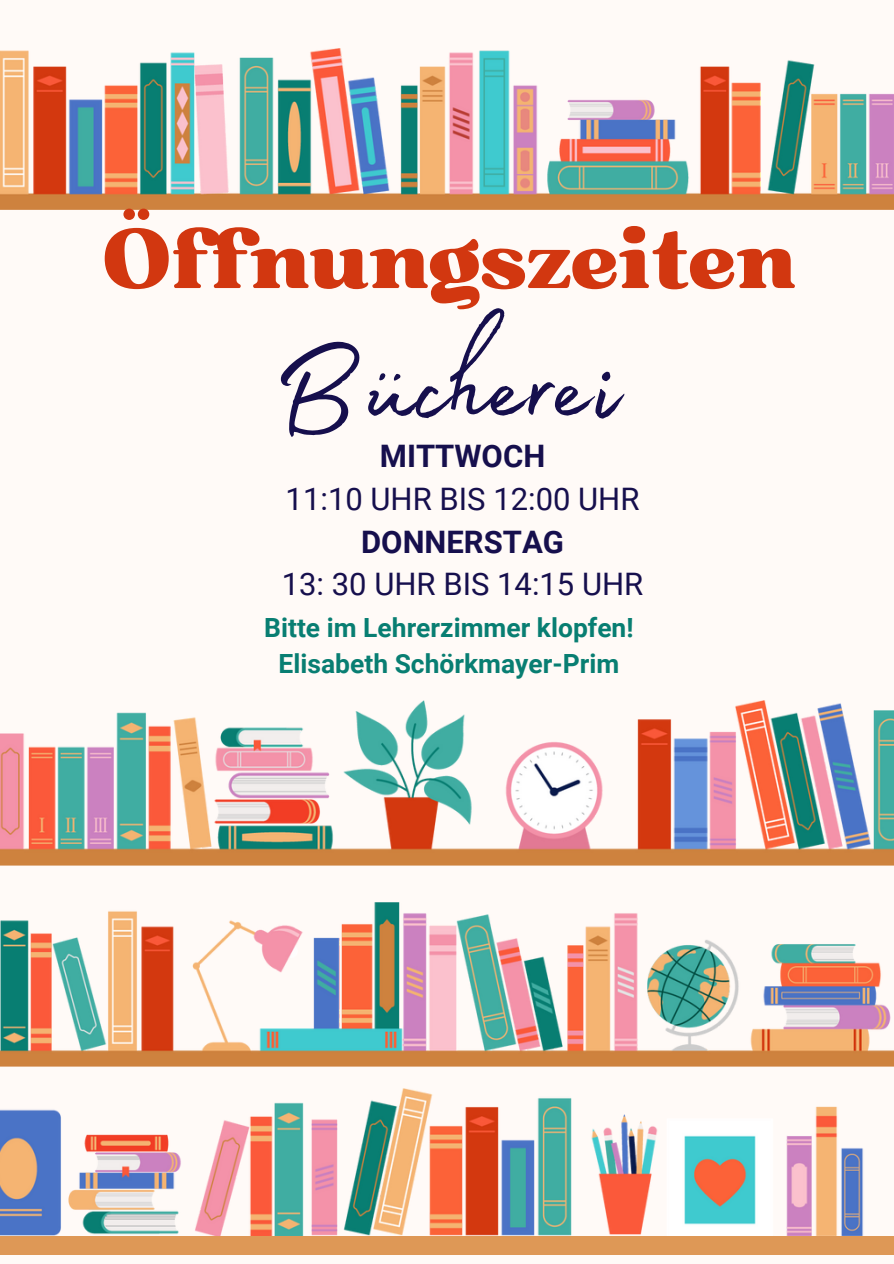
<style>
.page{position:relative;width:894px;height:1264px;background:#fff}
.page>*{position:absolute;margin:0;border:0;box-sizing:border-box;transform-origin:0 0}
.t1{font:143.25px "Madelyn Fill";color:#160f4d}
.t2{font:81.45px "Bugaki";color:#d23710}
.t3{font:31.05px/42.8px "Roboto";color:#160f4d;text-align:center}
.t4{font:700 26.4px "Roboto";color:#087e72}
.s1{font-weight:700}
</style>
<div class="page">
<div style="left:0;top:0;width:893px;height:1263px;background:#fffaf7"></div>
<img style="left:0;top:902px;width:893px;height:164px">
<img style="left:0;top:48px;width:893px;height:161px">
<img style="left:0;top:701px;width:893px;height:164px">
<img style="left:0;top:1088px;width:864px;height:147px">
<div style="left:0;top:1235px;width:893px;height:19px;background:#de9856"></div>
<h3 class="t2" style="left:102px;top:208px;width:695px">Öffnungszeiten</h3>
<p class="t1" style="left:272px;top:279px;width:351px">Bücherei</p>
<p class="t3" style="left:282px;top:435px;width:363px"><span class="s1">MITTWOCH<br></span>11:10 UHR BIS 12:00 UHR<br><span class="s1">DONNERSTAG<br></span>13: 30 UHR BIS 14:15 UHR</p>
<p class="t4" style="left:264px;top:613px;width:371px">Bitte im Lehrerzimmer klopfen!</p>
<p class="t4" style="left:278px;top:649px;width:342px">Elisabeth Schörkmayer-Prim</p>
</div>
